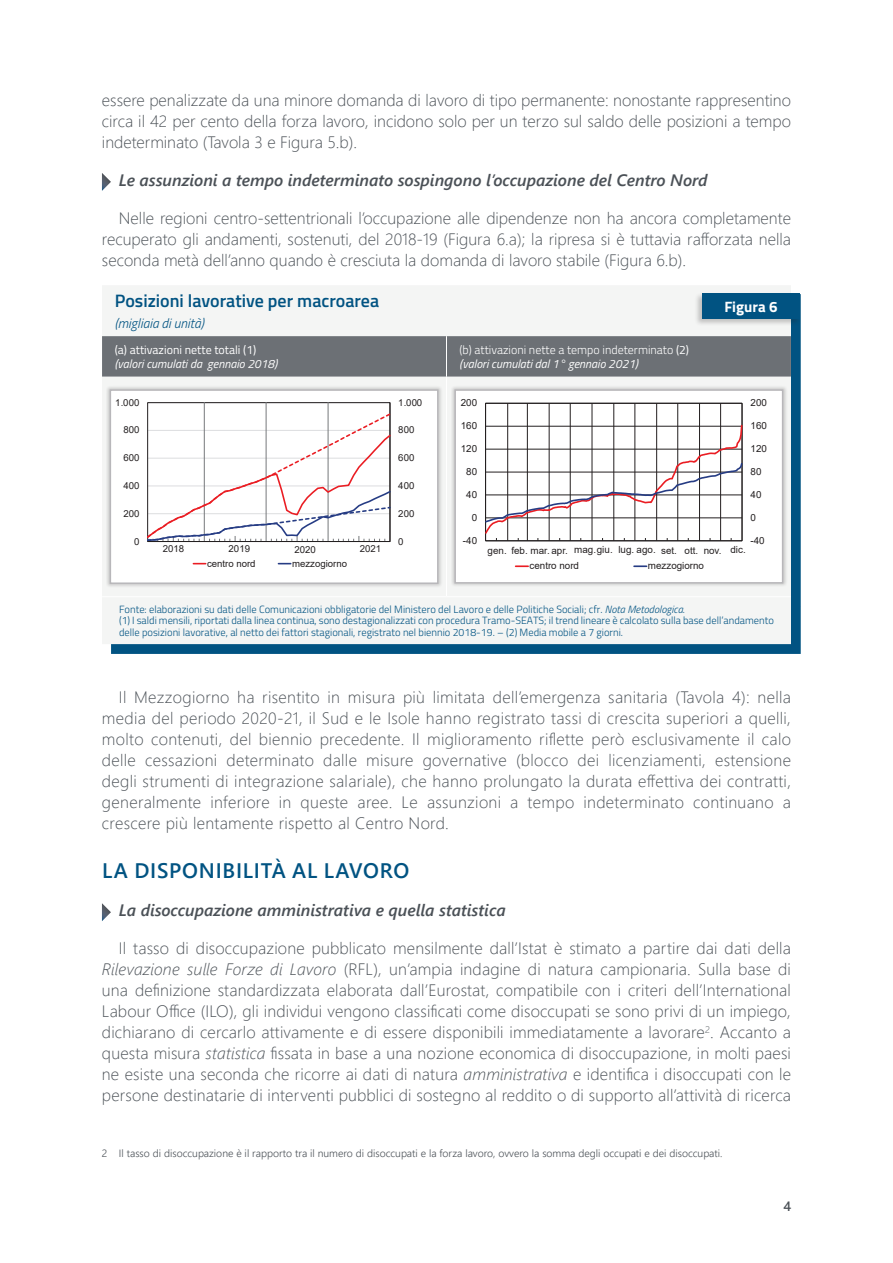
<style>
.page{position:relative;width:893px;height:1263px;background:#fff}
.page>*{position:absolute;margin:0;border:0;box-sizing:border-box;transform-origin:0 0}
.Titolo-capitolo{font:600 21px "Segoe UI";letter-spacing:.035em;color:#015382}
.CO_titolo_figura{font:600 18px "Titillium";color:#015382}
.paragrafo-oggetto-an{font:300 16.5px/21px "Segoe UI";color:#4b5157;text-align:justify}
.t1{font:italic 600 16.5px "Segoe UI";color:#4b5157}
.OC_label-figura{font:700 15px "Titillium";color:#fff}
.CO_sottotitolo_figur{font:italic 300 13.5px "Titillium";color:#015382}
.t2{font:600 13.5px "Segoe UI";color:#4b5157}
.CO_testatina_figura{font:italic 12px "Titillium";color:#fff}
.CO_testatina_figura-2{font:300 12px "Titillium";color:#fff}
.CO_testatina_figura-3{font:12px "Titillium";color:#fff}
.OC_nota_figura{font:300 10.5px/11.2px "Titillium";color:#015382}
.Nota_testo-box{font:300 10.5px "Segoe UI";color:#4b5157}
.t3{font:9.9px "Arial";color:#231f20}
.t4{font:9.75px "Arial";color:#231f20}
.t5{font:9.6px "Arial";letter-spacing:.005em;color:#231f20}
.s1{font-weight:400}
.s2{font-size:9.9px}
.s3{font-style:italic}
</style>
<div class="page">
<svg style="left:102px;top:173px;width:9px;height:18px"></svg>
<svg style="left:102px;top:903px;width:9px;height:18px"></svg>
<div style="left:111px;top:294px;width:689px;height:359px;background:#015382"></div>
<div style="left:102px;top:286px;width:689px;height:358px;background:#f4f5f4"></div>
<div style="left:102px;top:336px;width:689px;height:41px;background:#6c7075"></div>
<hr style="left:446px;top:336px;width:1px;height:41px;background:#fff">
<hr style="left:446px;top:377px;width:1px;height:219px;background:#fff">
<hr style="left:102px;top:596px;width:344px;height:1px;background:#fff">
<hr style="left:446px;top:596px;width:345px;height:1px;background:#fff">
<div style="left:106px;top:385px;width:337px;height:203px;background:#231f20;opacity:.2"></div>
<div style="left:110px;top:390px;width:328px;height:193px;background:#fff"></div>
<hr style="left:148px;top:402px;width:242px;height:1px;background:#dcdddf">
<hr style="left:390px;top:403px;width:1px;height:138px;background:#231f20">
<hr style="left:204px;top:403px;width:1px;height:138px;background:#76787b">
<hr style="left:266px;top:403px;width:1px;height:138px;background:#76787b">
<hr style="left:328px;top:403px;width:1px;height:138px;background:#76787b">
<svg style="left:148px;top:412px;width:242px;height:129px"></svg>
<hr style="left:148px;top:541px;width:242px;height:1px;background:#231f20">
<svg style="left:193px;top:563px;width:13px;height:1px"></svg>
<svg style="left:278px;top:563px;width:13px;height:1px"></svg>
<div style="left:110px;top:389px;width:329px;height:195px;border:2px solid #b8b7ba"></div>
<div style="left:451px;top:385px;width:336px;height:202px;background:#231f20;opacity:.2"></div>
<div style="left:455px;top:390px;width:328px;height:193px;background:#fff"></div>
<hr style="left:742px;top:403px;width:1px;height:138px;background:#231f20">
<hr style="left:485px;top:403px;width:1px;height:138px;background:#231f20">
<hr style="left:507px;top:403px;width:1px;height:138px;background:#231f20">
<hr style="left:527px;top:403px;width:1px;height:138px;background:#231f20">
<hr style="left:549px;top:403px;width:1px;height:138px;background:#231f20">
<hr style="left:570px;top:403px;width:1px;height:138px;background:#231f20">
<hr style="left:592px;top:403px;width:1px;height:138px;background:#231f20">
<hr style="left:613px;top:403px;width:1px;height:138px;background:#231f20">
<hr style="left:635px;top:403px;width:1px;height:138px;background:#231f20">
<hr style="left:656px;top:403px;width:1px;height:138px;background:#231f20">
<hr style="left:677px;top:403px;width:1px;height:138px;background:#231f20">
<hr style="left:699px;top:403px;width:1px;height:138px;background:#231f20">
<hr style="left:720px;top:403px;width:1px;height:138px;background:#231f20">
<svg style="left:485px;top:424px;width:257px;height:117px"></svg>
<svg style="left:516px;top:565px;width:12px;height:2px"></svg>
<svg style="left:634px;top:565px;width:13px;height:2px"></svg>
<div style="left:454px;top:389px;width:329px;height:195px;border:2px solid #b8b7ba"></div>
<div style="left:694px;top:292px;width:107px;height:34px;background:#231f20;opacity:.25"></div>
<div style="left:702px;top:293px;width:98px;height:26px;background:#015382"></div>
<p class="paragrafo-oggetto-an" style="left:102px;top:88px;width:691px">essere penalizzate da una minore domanda di lavoro di tipo permanente: nonostante rappresentino circa il 42 per cento della forza lavoro, incidono solo per un terzo sul saldo delle posizioni a tempo indeterminato (Tavola 3 e Figura 5.b).</p>
<p class="t1" style="left:119px;top:164px;width:590px">Le assunzioni a tempo indeterminato sospingono l’occupazione del Centro Nord</p>
<p class="paragrafo-oggetto-an" style="left:102px;top:206px;width:691px;text-indent:17px">Nelle regioni centro-settentrionali l’occupazione alle dipendenze non ha ancora completamente recuperato gli andamenti, sostenuti, del 2018-19 (Figura 6.a); la ripresa si è tuttavia rafforzata nella seconda metà dell’anno quando è cresciuta la domanda di lavoro stabile (Figura 6.b).</p>
<p class="CO_titolo_figura" style="left:115px;top:287px;width:266px">Posizioni lavorative per macroarea</p>
<p class="CO_sottotitolo_figur" style="left:115px;top:313px;width:91px">(migliaia di unità)</p>
<p class="CO_testatina_figura-3" style="left:115px;top:341px;width:143px">(a) attivazioni nette totali (1)</p>
<p class="CO_testatina_figura" style="left:115px;top:355px;width:164px">(valori cumulati da gennaio 2018)</p>
<p class="CO_testatina_figura-2" style="left:460px;top:341px;width:231px">(b) attivazioni nette a tempo indeterminato <span class="s1">(2)</span></p>
<p class="CO_testatina_figura" style="left:460px;top:355px;width:180px">(valori cumulati dal 1° gennaio 2021)</p>
<p class="OC_label-figura" style="left:724px;top:295px;width:55px">Figura 6</p>
<p class="t5" style="left:115px;top:396px;width:26px">1.000</p>
<p class="t5" style="left:398px;top:396px;width:26px">1.000</p>
<p class="t4" style="left:461px;top:396px;width:18px">200</p>
<p class="t4" style="left:750px;top:396px;width:18px">200</p>
<p class="t5" style="left:123px;top:423px;width:18px">800</p>
<p class="t5" style="left:398px;top:423px;width:18px">800</p>
<p class="t4" style="left:461px;top:419px;width:18px">160</p>
<p class="t4" style="left:750px;top:419px;width:18px">160</p>
<p class="t4" style="left:461px;top:442px;width:18px">120</p>
<p class="t4" style="left:750px;top:442px;width:18px">120</p>
<p class="t5" style="left:123px;top:451px;width:18px">600</p>
<p class="t5" style="left:398px;top:451px;width:18px">600</p>
<p class="t4" style="left:466px;top:465px;width:12px">80</p>
<p class="t4" style="left:750px;top:465px;width:12px">80</p>
<p class="t5" style="left:123px;top:479px;width:18px">400</p>
<p class="t5" style="left:398px;top:479px;width:18px">400</p>
<p class="t4" style="left:466px;top:488px;width:12px">40</p>
<p class="t4" style="left:750px;top:488px;width:12px">40</p>
<p class="t5" style="left:123px;top:507px;width:18px">200</p>
<p class="t5" style="left:398px;top:507px;width:18px">200</p>
<p class="t3" style="left:472px;top:511px;width:7px">0</p>
<p class="t3" style="left:750px;top:511px;width:7px">0</p>
<p class="t5" style="left:134px;top:535px;width:7px">0</p>
<p class="t5" style="left:163px;top:542px;width:23px">2018</p>
<p class="t5" style="left:229px;top:542px;width:23px">2019</p>
<p class="t5" style="left:294px;top:543px;width:23px">2020</p>
<p class="t5" style="left:360px;top:542px;width:23px">2021</p>
<p class="t5" style="left:398px;top:535px;width:7px">0</p>
<p class="t4" style="left:463px;top:534px;width:16px">-40</p>
<p class="t4" style="left:750px;top:534px;width:16px">-40</p>
<p class="t4" style="left:487px;top:543px;width:260px">gen. feb. mar. apr. mag.giu. lug. <span class="s2">ago.</span> set. ott. nov. dic.</p>
<p class="t5" style="left:207px;top:557px;width:50px">centro nord</p>
<p class="t5" style="left:292px;top:557px;width:57px">mezzogiorno</p>
<p class="t4" style="left:529px;top:559px;width:51px">centro nord</p>
<p class="t4" style="left:648px;top:559px;width:58px">mezzogiorno</p>
<p class="OC_nota_figura" style="left:119px;top:603px;width:567px">Fonte: elaborazioni su dati delle Comunicazioni obbligatorie del Ministero del Lavoro e delle Politiche Sociali; cfr. <span class="s3">Nota Metodologica.</span></p>
<p class="OC_nota_figura" style="left:119px;top:614px;width:656px">(1) I saldi mensili, riportati dalla linea continua, sono destagionalizzati con procedura Tramo-SEATS; il trend lineare è calcolato sulla base dell’andamento delle posizioni lavorative, al netto dei fattori stagionali, registrato nel biennio 2018-19. – (2) Media mobile a 7 giorni.</p>
<p class="paragrafo-oggetto-an" style="left:102px;top:685px;width:691px;text-indent:17px">Il Mezzogiorno ha risentito in misura più limitata dell’emergenza sanitaria (Tavola 4): nella media del periodo 2020-21, il Sud e le Isole hanno registrato tassi di crescita superiori a quelli, molto contenuti, del biennio precedente. Il miglioramento riflette però esclusivamente il calo delle cessazioni determinato dalle misure governative (blocco dei licenziamenti, estensione degli strumenti di integrazione salariale), che hanno prolungato la durata effettiva dei contratti, generalmente inferiore in queste aree. Le assunzioni a tempo indeterminato continuano a crescere più lentamente rispetto al Centro Nord.</p>
<h1 class="Titolo-capitolo" style="left:102px;top:851px;width:309px">LA DISPONIBILITÀ AL LAVORO</h1>
<p class="t1" style="left:119px;top:894px;width:388px">La disoccupazione amministrativa e quella statistica</p>
<p class="paragrafo-oggetto-an" style="left:102px;top:936px;width:691px;text-indent:17px">Il tasso di disoccupazione pubblicato mensilmente dall’Istat è stimato a partire dai dati della <span class="s3">Rilevazione sulle Forze di Lavoro</span> (RFL), un’ampia indagine di natura campionaria. Sulla base di una definizione standardizzata elaborata dall’Eurostat, compatibile con i criteri dell’International Labour Office (ILO), gli individui vengono classificati come disoccupati se sono privi di un impiego, dichiarano di cercarlo attivamente e di essere disponibili immediatamente a lavorare<sup>2</sup>. Accanto a questa misura <span class="s3">statistica</span> fissata in base a una nozione economica di disoccupazione, in molti paesi ne esiste una seconda che ricorre ai dati di natura <span class="s3">amministrativa</span> e identifica i disoccupati con le persone destinatarie di interventi pubblici di sostegno al reddito o di supporto all’attività di ricerca</p>
<p class="Nota_testo-box" style="left:102px;top:1143px;width:622px">2 Il tasso di disoccupazione è il rapporto tra il numero di disoccupati e la forza lavoro, ovvero la somma degli occupati e dei disoccupati.</p>
<p class="t2" style="left:783px;top:1193px;width:9px">4</p>
</div>
